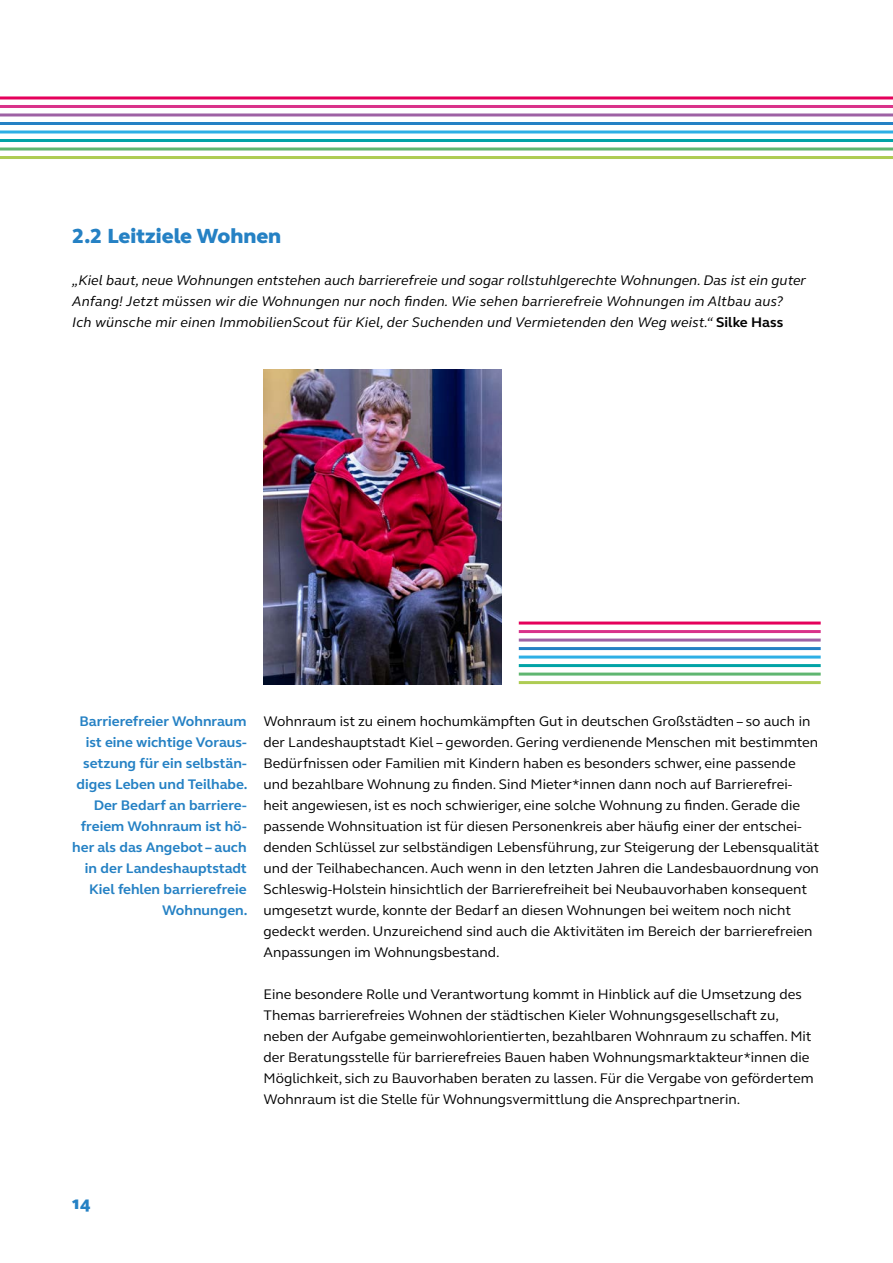
<style>
.page{position:relative;width:893px;height:1263px;background:#fff}
.page>*{position:absolute;margin:0;border:0;box-sizing:border-box;transform-origin:0 0}
.headline{font:800 21px "FS Elliot Pro";color:#2581c4}
.t1{font:800 18px "FS Elliot Pro";color:#2581c4}
.fließtext{font:14.25px/21px "FS Elliot Pro";color:#000}
.fließtext-2{font:italic 14.25px/21px "FS Elliot Pro";letter-spacing:.01em;color:#000}
.marginalspalte{font:700 14.25px/21px "FS Elliot Pro";color:#2581c4;text-align:right}
.s1{font-weight:700;font-style:normal}
</style>
<div class="page">
<img style="left:264px;top:369px;width:238px;height:315px">
<hr style="left:0;top:96px;width:893px;height:3px;background:#e5005b">
<hr style="left:0;top:105px;width:893px;height:3px;background:#d9328a">
<hr style="left:0;top:113px;width:893px;height:3px;background:#9e61a4">
<hr style="left:0;top:122px;width:893px;height:3px;background:#2581c4">
<hr style="left:0;top:130px;width:893px;height:3px;background:#2dafe5">
<hr style="left:0;top:139px;width:893px;height:3px;background:#00a3a6">
<hr style="left:0;top:147px;width:893px;height:3px;background:#5fb670">
<hr style="left:0;top:156px;width:893px;height:3px;background:#aecc53">
<hr style="left:519px;top:621px;width:302px;height:3px;background:#e5005b">
<hr style="left:519px;top:630px;width:302px;height:3px;background:#d9328a">
<hr style="left:519px;top:638px;width:302px;height:3px;background:#9e61a4">
<hr style="left:519px;top:647px;width:302px;height:3px;background:#2581c4">
<hr style="left:519px;top:655px;width:302px;height:3px;background:#2dafe5">
<hr style="left:519px;top:664px;width:302px;height:3px;background:#00a3a6">
<hr style="left:519px;top:672px;width:302px;height:3px;background:#5fb670">
<hr style="left:519px;top:681px;width:302px;height:3px;background:#aecc53">
<p class="headline" style="left:72px;top:222px;width:210px">2.2 Leitziele Wohnen</p>
<p class="fließtext-2" style="left:72px;top:269px;width:735px">„Kiel baut, neue Wohnungen entstehen auch barrierefreie und sogar rollstuhlgerechte Wohnungen. Das ist ein guter<br>Anfang! Jetzt müssen wir die Wohnungen nur noch finden. Wie sehen barrierefreie Wohnungen im Altbau aus?</p>
<p class="fließtext-2" style="left:72px;top:311px;width:712px">Ich wünsche mir einen ImmobilienScout für Kiel, der Suchenden und Vermietenden den Weg weist.“ <span class="s1">Silke Hass</span></p>
<p class="marginalspalte" style="left:72px;top:710px;width:177px">Barrierefreier Wohnraum ist eine wichtige Voraus&shy;setzung für ein selbstän&shy;diges Leben und Teilhabe.<br>Der Bedarf an barriere&shy;freiem Wohnraum ist hö&shy;her als das Angebot – auch in der Landeshauptstadt<br>Kiel fehlen barrierefreie<br>Wohnungen.</p>
<p class="fließtext" style="left:264px;top:710px;width:557px">Wohnraum ist zu einem hochumkämpften Gut in deutschen Großstädten – so auch in der Landeshauptstadt Kiel – geworden. Gering verdienende Menschen mit bestimmten Bedürfnissen oder Familien mit Kindern haben es besonders schwer, eine passende und bezahlbare Wohnung zu finden. Sind Mieter*innen dann noch auf Barrierefrei&shy;heit angewiesen, ist es noch schwieriger, eine solche Wohnung zu finden. Gerade die passende Wohnsituation ist für diesen Personenkreis aber häufig einer der entschei&shy;denden Schlüssel zur selbständigen Lebensführung, zur Steigerung der Lebensqualität und der Teilhabechancen. Auch wenn in den letzten Jahren die Landesbauordnung von Schleswig-Holstein hinsichtlich der Barrierefreiheit bei Neubauvorhaben konsequent umgesetzt wurde, konnte der Bedarf an diesen Wohnungen bei weitem noch nicht gedeckt werden. Unzureichend sind auch die Aktivitäten im Bereich der barrierefreien Anpassungen im Wohnungsbestand.</p>
<p class="fließtext" style="left:264px;top:983px;width:551px">Eine besondere Rolle und Verantwortung kommt in Hinblick auf die Umsetzung des Themas barrierefreies Wohnen der städtischen Kieler Wohnungsgesellschaft zu, neben der Aufgabe gemeinwohlorientierten, bezahlbaren Wohnraum zu schaffen. Mit der Beratungsstelle für barrierefreies Bauen haben Wohnungsmarktakteur*innen die Möglichkeit, sich zu Bauvorhaben beraten zu lassen. Für die Vergabe von gefördertem Wohnraum ist die Stelle für Wohnungsvermittlung die Ansprechpartnerin.</p>
<p class="t1" style="left:72px;top:1191px;width:20px">14</p>
</div>
